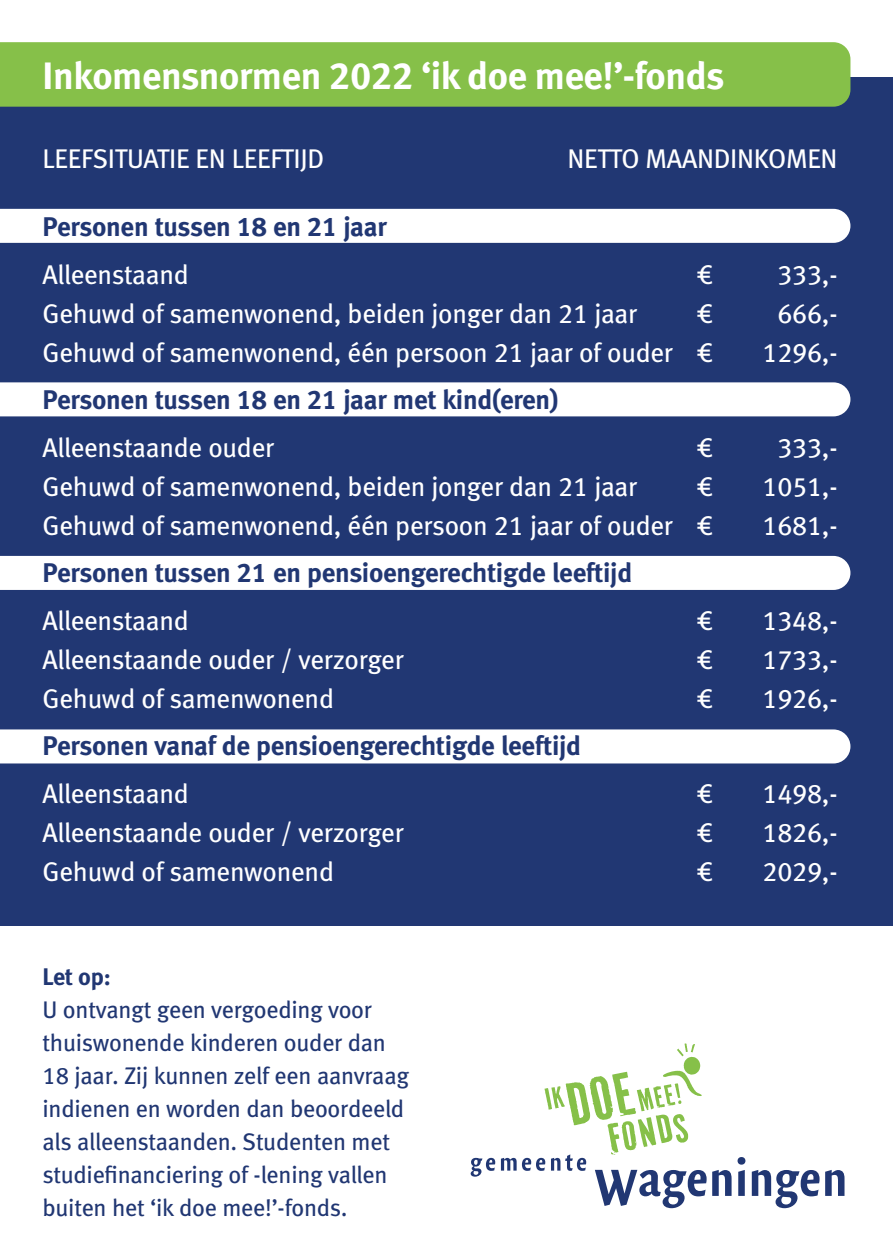
<style>
.page{position:relative;width:893px;height:1259px;background:#fff}
.page>*{position:absolute;margin:0;border:0;box-sizing:border-box;transform-origin:0 0}
.t1{font:38.1px "Meta Bold LF";letter-spacing:-.01em;color:#fff}
.brood{font:27px "Meta Book LF";letter-spacing:-.01em;color:#fff}
.kopje{font:27px "Meta Bold LF";letter-spacing:-.01em;color:#213773}
.brood-2{font:24px/33px "Meta Book LF";letter-spacing:-.01em;color:#213773}
.s1{font-family:"Meta Bold LF"}
</style>
<div class="page">
<svg style="left:471px;top:1157px;width:24px;height:19px"></svg>
<svg style="left:501px;top:1043px;width:231px;height:165px"></svg>
<div style="left:737px;top:1157px;width:8px;height:7px;background:#213773;border-radius:50%"></div>
<svg style="left:738px;top:1170px;width:7px;height:26px"></svg>
<svg style="left:752px;top:1170px;width:92px;height:38px"></svg>
<div style="left:0;top:77px;width:893px;height:848px;background:#213773"></div>
<div style="left:0;top:42px;width:850px;height:65px;background:#86c049"></div>
<div style="left:0;top:209px;width:850px;height:34px;background:#fff"></div>
<div style="left:0;top:382px;width:850px;height:34px;background:#fff"></div>
<div style="left:0;top:556px;width:850px;height:34px;background:#fff"></div>
<div style="left:0;top:729px;width:850px;height:34px;background:#fff"></div>
<p class="t1" style="left:43px;top:53px;width:683px">Inkomensnormen 2022 ‘ik doe mee!’-fonds</p>
<p class="brood" style="left:43px;top:142px;width:283px">LEEFSITUATIE EN LEEFTIJD</p>
<p class="brood" style="left:567px;top:142px;width:272px">NETTO MAANDINKOMEN</p>
<p class="kopje" style="left:43px;top:211px;width:346px">Personen tussen 18 en 21 jaar</p>
<p class="brood" style="left:43px;top:258px;width:148px">Alleenstaand</p>
<p class="brood" style="left:697px;top:258px;width:18px">¤</p>
<p class="brood" style="left:777px;top:258px;width:62px">333,-</p>
<p class="brood" style="left:43px;top:297px;width:596px">Gehuwd of samenwonend, beiden jonger dan 21 jaar</p>
<p class="brood" style="left:697px;top:297px;width:18px">¤</p>
<p class="brood" style="left:777px;top:297px;width:62px">666,-</p>
<p class="brood" style="left:43px;top:336px;width:672px">Gehuwd of samenwonend, één persoon 21 jaar of ouder ¤</p>
<p class="brood" style="left:762px;top:336px;width:77px">1296,-</p>
<p class="kopje" style="left:43px;top:384px;width:517px">Personen tussen 18 en 21 jaar met kind(eren)</p>
<p class="brood" style="left:43px;top:431px;width:233px">Alleenstaande ouder</p>
<p class="brood" style="left:697px;top:431px;width:18px">¤</p>
<p class="brood" style="left:777px;top:431px;width:62px">333,-</p>
<p class="brood" style="left:43px;top:470px;width:596px">Gehuwd of samenwonend, beiden jonger dan 21 jaar</p>
<p class="brood" style="left:697px;top:470px;width:18px">¤</p>
<p class="brood" style="left:762px;top:470px;width:77px">1051,-</p>
<p class="brood" style="left:43px;top:509px;width:672px">Gehuwd of samenwonend, één persoon 21 jaar of ouder ¤</p>
<p class="brood" style="left:762px;top:509px;width:77px">1681,-</p>
<p class="kopje" style="left:43px;top:557px;width:591px">Personen tussen 21 en pensioengerechtigde leeftijd</p>
<p class="brood" style="left:43px;top:604px;width:148px">Alleenstaand</p>
<p class="brood" style="left:697px;top:604px;width:18px">¤</p>
<p class="brood" style="left:762px;top:604px;width:77px">1348,-</p>
<p class="brood" style="left:43px;top:643px;width:363px">Alleenstaande ouder / verzorger</p>
<p class="brood" style="left:697px;top:643px;width:18px">¤</p>
<p class="brood" style="left:762px;top:643px;width:77px">1733,-</p>
<p class="brood" style="left:43px;top:682px;width:293px">Gehuwd of samenwonend</p>
<p class="brood" style="left:697px;top:682px;width:18px">¤</p>
<p class="brood" style="left:762px;top:682px;width:77px">1926,-</p>
<p class="kopje" style="left:43px;top:730px;width:540px">Personen vanaf de pensioengerechtigde leeftijd</p>
<p class="brood" style="left:43px;top:777px;width:148px">Alleenstaand</p>
<p class="brood" style="left:697px;top:777px;width:18px">¤</p>
<p class="brood" style="left:762px;top:777px;width:77px">1498,-</p>
<p class="brood" style="left:43px;top:816px;width:363px">Alleenstaande ouder / verzorger</p>
<p class="brood" style="left:697px;top:816px;width:18px">¤</p>
<p class="brood" style="left:762px;top:816px;width:77px">1826,-</p>
<p class="brood" style="left:43px;top:855px;width:293px">Gehuwd of samenwonend</p>
<p class="brood" style="left:697px;top:855px;width:18px">¤</p>
<p class="brood" style="left:762px;top:855px;width:77px">2029,-</p>
<p class="brood-2" style="left:43px;top:960px;width:368px"><span class="s1">Let op:<br></span>U ontvangt geen vergoeding voor thuiswonende kinderen ouder dan<br>18 jaar. Zij kunnen zelf een aanvraag indienen en worden dan beoordeeld als alleenstaanden. Studenten met studiefinanciering of -lening vallen buiten het ‘ik doe mee!’-fonds.</p>
</div>
